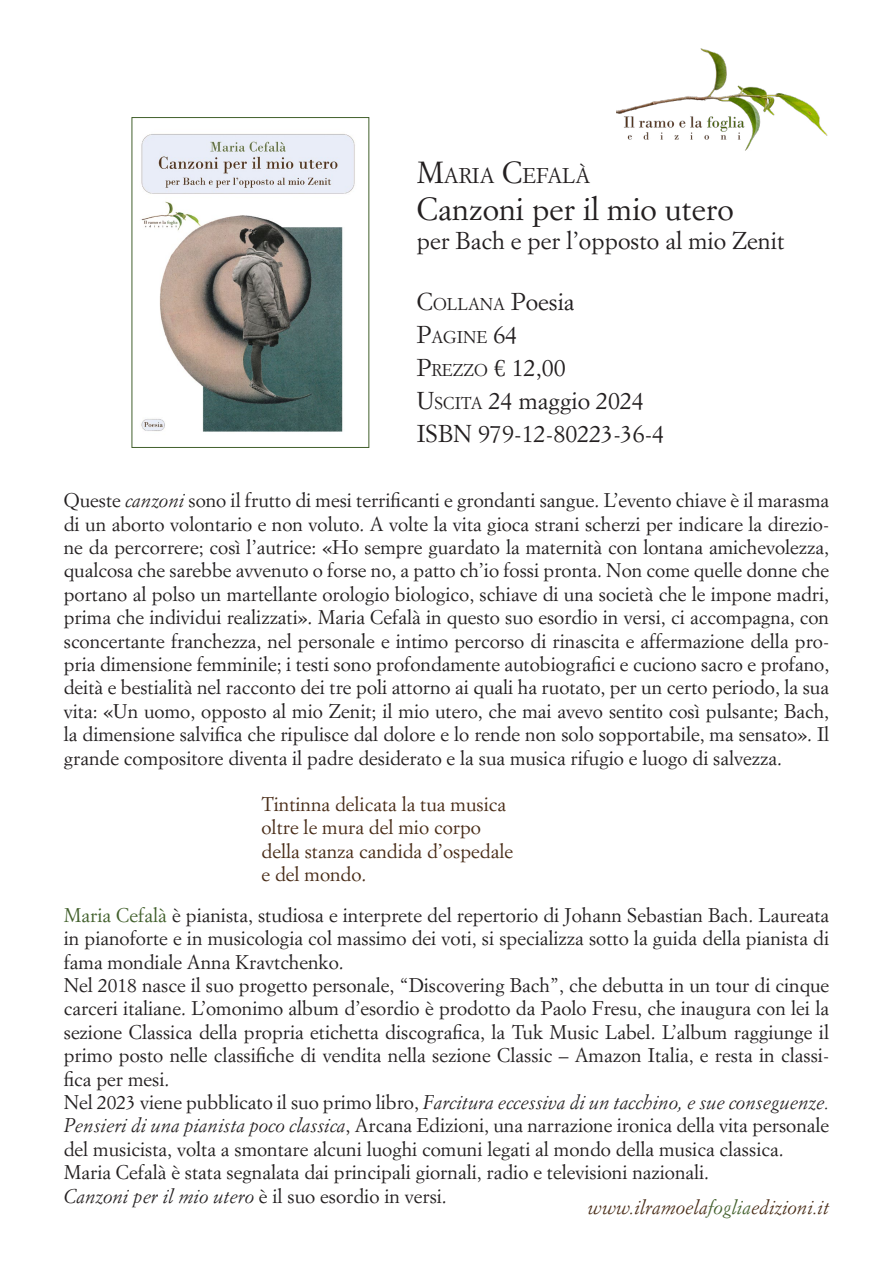
<style>
.page{position:relative;width:893px;height:1263px;background:#fff}
.page>*{position:absolute;margin:0;border:0;box-sizing:border-box;transform-origin:0 0}
.t1{font:31.5px "Simoncini Garamond Std";color:#231f20}
.t2{font:24px/33px "Simoncini Garamond Std";color:#231f20}
.t3{font:21px "Simoncini Garamond Std";color:#231f20}
.t4{font:19.5px/23.4px "Simoncini Garamond Std";color:#231f20;text-align:justify}
.t5{font:19.5px/23.4px "Simoncini Garamond Std";color:#492c17}
.t6{font:italic 19.5px "Simoncini Garamond Std";color:#492c17}
.t7{font:16.8px/33px "Simoncini Garamond Std";color:#231f20}
.s1{font-size:30px}
.s2{font-size:24px}
.s3{font-style:inherit}
.s4{font-size:16.8px}
.s5{font-style:italic}
.s6{color:#42602c}
</style>
<div class="page">
<img style="left:617px;top:48px;width:211px;height:103px">
<img style="left:141px;top:134px;width:214px;height:298px">
<div style="left:132px;top:117px;width:237px;height:331px;border:1px solid #42602c"></div>
<p class="t3" style="left:417px;top:162px;width:175px"><span class="s1">M</span>ARIA <span class="s1">C</span>EFALÀ</p>
<h1 class="t1" style="left:417px;top:190px;width:318px">Canzoni per il mio utero</h1>
<p class="t2" style="left:417px;top:223px;width:369px">per Bach e per l’opposto al mio Zenit</p>
<p class="t7" style="left:417px;top:288px;width:159px"><span class="s2">C</span>OLLANA <span class="s2">Poesia<br></span><span class="s2">P</span>AGINE <span class="s2">64</span></p>
<p class="t2" style="left:417px;top:351px;width:249px"><span class="s3">P</span><span class="s4">REZZO</span> € 12,00<br><span class="s3">U</span><span class="s4">SCITA</span> 24 maggio 2024<br>ISBN 979-12-80223-36-4</p>
<p class="t4" style="left:64px;top:488px;width:767px">Queste <span class="s5">canzoni</span> sono il frutto di mesi terrificanti e grondanti sangue. L’evento chiave è il marasma di un aborto volontario e non voluto. A volte la vita gioca strani scherzi per indicare la direzio&shy;ne da percorrere; così l’autrice: «Ho sempre guardato la maternità con lontana amichevolezza, qualcosa che sarebbe avvenuto o forse no, a patto ch’io fossi pronta. Non come quelle donne che portano al polso un martellante orologio biologico, schiave di una società che le impone madri, prima che individui realizzati». Maria Cefalà in questo suo esordio in versi, ci accompagna, con sconcertante franchezza, nel personale e intimo percorso di rinascita e affermazione della pro&shy;pria dimensione femminile; i testi sono profondamente autobiografici e cuciono sacro e profano, deità e bestialità nel racconto dei tre poli attorno ai quali ha ruotato, per un certo periodo, la sua vita: «Un uomo, opposto al mio Zenit; il mio utero, che mai avevo sentito così pulsante; Bach, la dimensione salvifica che ripulisce dal dolore e lo rende non solo sopportabile, ma sensato». Il grande compositore diventa il padre desiderato e la sua musica rifugio e luogo di salvezza.</p>
<p class="t5" style="left:261px;top:792px;width:253px">Tintinna delicata la tua musica oltre le mura del mio corpo della stanza candida d’ospedale e del mondo.</p>
<p class="t4" style="left:64px;top:903px;width:767px;text-align:left"><span class="s6">Maria Cefalà</span> è pianista, studiosa e interprete del repertorio di Johann Sebastian Bach. Laureata in pianoforte e in musicologia col massimo dei voti, si specializza sotto la guida della pianista di fama mondiale Anna Kravtchenko.<br>Nel 2018 nasce il suo progetto personale, “Discovering Bach”, che debutta in un tour di cinque carceri italiane. L’omonimo album d’esordio è prodotto da Paolo Fresu, che inaugura con lei la sezione Classica della propria etichetta discografica, la Tuk Music Label. L’album raggiunge il primo posto nelle classifiche di vendita nella sezione Classic – Amazon Italia, e resta in classi&shy;fica per mesi.<br>Nel 2023 viene pubblicato il suo primo libro, <span class="s5">Farcitura eccessiva di un tacchino, e sue conseguenze.<br>Pensieri di una pianista poco classica</span>, Arcana Edizioni, una narrazione ironica della vita personale del musicista, volta a smontare alcuni luoghi comuni legati al mondo della musica classica.<br>Maria Cefalà è stata segnalata dai principali giornali, radio e televisioni nazionali.<br><span class="s5">Canzoni per il mio utero</span> è il suo esordio in versi.</p>
<p class="t6" style="left:588px;top:1196px;width:243px">www.ilramoela<span class="s6">foglia</span>edizioni.it</p>
</div>
